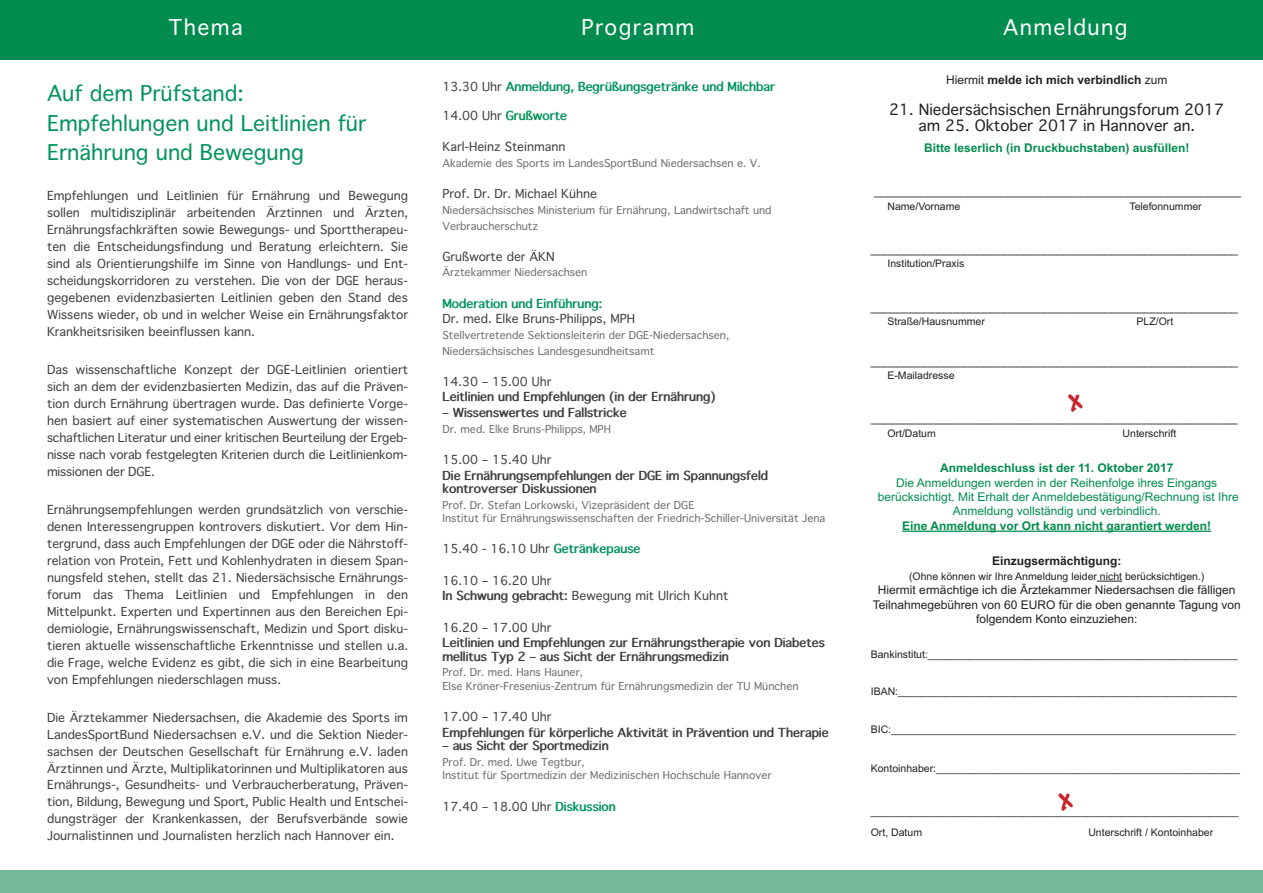
<style>
.page{position:relative;width:1263px;height:893px;background:#fff}
.page>*{position:absolute;margin:0;border:0;box-sizing:border-box;transform-origin:0 0}
.t1{font:700 36px "Andy";color:#c8242b}
.t2{font:21px/29.7px "Thonburi";color:#009359}
.t3{font:21px "Thonburi";letter-spacing:.065em;color:#fff}
.t4{font:15px/16.5px "Thonburi";color:#231f20;text-align:center}
.t5{font:12px/17px "Thonburi";color:#3e3e3f;text-align:justify}
.t6{font:12px/14.4px "Arial";color:#231f20;text-align:center}
.t7{font:700 12px/13.5px "Thonburi";color:#3e3e3f}
.t8{font:12px/14.4px "Arial";color:#008c4e;text-align:center}
.t9{font:700 12px "Arial";color:#008c4e}
.t10{font:700 12px "Thonburi";color:#009359}
.t11{font:700 12px "Arial";color:#231f20}
.t12{font:10.5px/13.5px "Thonburi";color:#6c6d70}
.t13{font:10.5px/21px "Arial";color:#231f20}
.s1{font-weight:400;color:#3e3e3f}
.s2{font-weight:700;color:#009359}
.s3{font-weight:700}
.s4{font-weight:400}
</style>
<div class="page">
<div style="left:0;top:870px;width:1263px;height:23px;background:#73b997"></div>
<div style="left:0;top:0;width:425px;height:60px;background:#008c4e"></div>
<hr style="left:902px;top:531px;width:309px;height:1px;background:#008c4e">
<svg style="left:1097px;top:581px;width:25px;height:1px"></svg>
<div style="left:425px;top:0;width:425px;height:60px;background:#008c4e"></div>
<div style="left:850px;top:0;width:413px;height:60px;background:#008c4e"></div>
<h2 class="t3" style="left:169px;top:15px;width:75px">Thema</h2>
<h2 class="t2" style="left:47px;top:79px;width:321px">Auf dem Prüfstand:<br>Empfehlungen und Leitlinien für<br>Ernährung und Bewegung</h2>
<p class="t5" style="left:47px;top:188px;width:362px">Empfehlungen und Leitlinien für Ernährung und Bewegung sollen multidisziplinär arbeitenden Ärztinnen und Ärzten, Ernährungsfachkräften sowie Bewegungs- und Sporttherapeu&shy;ten die Entscheidungsfindung und Beratung erleichtern. Sie sind als Orientierungshilfe im Sinne von Handlungs- und Ent&shy;scheidungskorridoren zu verstehen. Die von der DGE heraus&shy;gegebenen evidenzbasierten Leitlinien geben den Stand des Wissens wieder, ob und in welcher Weise ein Ernährungsfaktor Krankheitsrisiken beeinflussen kann.</p>
<p class="t5" style="left:47px;top:362px;width:362px">Das wissenschaftliche Konzept der DGE-Leitlinien orientiert sich an dem der evidenzbasierten Medizin, das auf die Präven&shy;tion durch Ernährung übertragen wurde. Das definierte Vorge&shy;hen basiert auf einer systematischen Auswertung der wissen&shy;schaftlichen Literatur und einer kritischen Beurteilung der Ergeb&shy;nisse nach vorab festgelegten Kriterien durch die Leitlinienkom&shy;missionen der DGE.</p>
<p class="t5" style="left:47px;top:501px;width:362px">Ernährungsempfehlungen werden grundsätzlich von verschie&shy;denen Interessengruppen kontrovers diskutiert. Vor dem Hin&shy;tergrund, dass auch Empfehlungen der DGE oder die Nährstoff&shy;relation von Protein, Fett und Kohlenhydraten in diesem Span&shy;nungsfeld stehen, stellt das 21. Niedersächsische Ernährungs&shy;forum das Thema Leitlinien und Empfehlungen in den Mittelpunkt. Experten und Expertinnen aus den Bereichen Epi&shy;demiologie, Ernährungswissenschaft, Medizin und Sport disku&shy;tieren aktuelle wissenschaftliche Erkenntnisse und stellen u.a. die Frage, welche Evidenz es gibt, die sich in eine Bearbeitung von Empfehlungen niederschlagen muss.</p>
<p class="t5" style="left:47px;top:709px;width:362px">Die Ärztekammer Niedersachsen, die Akademie des Sports im LandesSportBund Niedersachsen e.V. und die Sektion Nieder&shy;sachsen der Deutschen Gesellschaft für Ernährung e.V. laden Ärztinnen und Ärzte, Multiplikatorinnen und Multiplikatoren aus Ernährungs-, Gesundheits- und Verbraucherberatung, Präven&shy;tion, Bildung, Bewegung und Sport, Public Health und Entschei&shy;dungsträger der Krankenkassen, der Berufsverbände sowie Journalistinnen und Journalisten herzlich nach Hannover ein.</p>
<h2 class="t3" style="left:581px;top:15px;width:114px">Programm</h2>
<h2 class="t3" style="left:1003px;top:15px;width:126px">Anmeldung</h2>
<p class="t10" style="left:442px;top:80px;width:334px"><span class="s1">13.30 Uhr</span> Anmeldung, Begrüßungsgetränke und Milchbar</p>
<p class="t10" style="left:442px;top:109px;width:126px"><span class="s1">14.00 Uhr</span> Grußworte</p>
<p class="t5" style="left:442px;top:139px;width:124px">Karl-Heinz Steinmann</p>
<p class="t12" style="left:442px;top:157px;width:320px">Akademie des Sports im LandesSportBund Niedersachsen e. V.</p>
<p class="t5" style="left:442px;top:186px;width:156px">Prof. Dr. Dr. Michael Kühne</p>
<p class="t12" style="left:442px;top:202px;width:331px;line-height:15.6px">Niedersächsisches Ministerium für Ernährung, Landwirtschaft und<br>Verbraucherschutz</p>
<p class="t5" style="left:442px;top:248px;width:114px">Grußworte der ÄKN</p>
<p class="t12" style="left:442px;top:266px;width:146px">Ärztekammer Niedersachsen</p>
<p class="t10" style="left:442px;top:297px;width:161px">Moderation und Einführung:</p>
<p class="t5" style="left:442px;top:311px;width:194px">Dr. med. Elke Bruns-Philipps, MPH</p>
<p class="t12" style="left:442px;top:328px;width:288px;line-height:15.6px">Stellvertretende Sektionsleiterin der DGE-Niedersachsen,<br>Niedersächsisches Landesgesundheitsamt</p>
<p class="t5" style="left:442px;top:373px;width:111px">14.30 – 15.00 Uhr</p>
<p class="t7" style="left:442px;top:391px;width:275px">Leitlinien und Empfehlungen (in der Ernährung)</p>
<p class="t7" style="left:442px;top:406px;width:186px">– Wissenswertes und Fallstricke</p>
<p class="t12" style="left:442px;top:422px;width:170px">Dr. med. Elke Bruns-Philipps, MPH</p>
<p class="t5" style="left:442px;top:451px;width:111px">15.00 – 15.40 Uhr</p>
<p class="t7" style="left:442px;top:469px;width:327px">Die Ernährungsempfehlungen der DGE im Spannungsfeld kontroverser Diskussionen</p>
<p class="t12" style="left:442px;top:498px;width:384px">Prof. Dr. Stefan Lorkowski, Vizepräsident der DGE<br>Institut für Ernährungswissenschaften der Friedrich-Schiller-Universität Jena</p>
<p class="t5" style="left:442px;top:541px;width:199px">15.40 - 16.10 Uhr <span class="s2">Getränkepause</span></p>
<p class="t5" style="left:442px;top:573px;width:287px;line-height:15.6px">16.10 – 16.20 Uhr<br><span class="s3">In Schwung gebracht:</span> Bewegung mit Ulrich Kuhnt</p>
<p class="t5" style="left:442px;top:619px;width:111px">16.20 – 17.00 Uhr</p>
<p class="t7" style="left:442px;top:636px;width:384px">Leitlinien und Empfehlungen zur Ernährungstherapie von Diabetes mellitus Typ 2 – aus Sicht der Ernährungsmedizin</p>
<p class="t12" style="left:442px;top:666px;width:358px">Prof. Dr. med. Hans Hauner,<br>Else Kröner-Fresenius-Zentrum für Ernährungsmedizin der TU München</p>
<p class="t5" style="left:442px;top:708px;width:111px">17.00 – 17.40 Uhr</p>
<p class="t7" style="left:442px;top:726px;width:388px">Empfehlungen für körperliche Aktivität in Prävention und Therapie</p>
<p class="t7" style="left:442px;top:739px;width:168px">– aus Sicht der Sportmedizin</p>
<p class="t12" style="left:442px;top:755px;width:330px">Prof. Dr. med. Uwe Tegtbur,<br>Institut für Sportmedizin der Medizinischen Hochschule Hannover</p>
<p class="t5" style="left:442px;top:798px;width:175px">17.40 – 18.00 Uhr <span class="s2">Diskussion</span></p>
<p class="t11" style="left:946px;top:73px;width:223px"><span class="s4">Hiermit</span> melde ich mich verbindlich <span class="s4">zum</span></p>
<p class="t4" style="left:889px;top:101px;width:336px">21. Niedersächsischen Ernährungsforum 2017 am 25. Oktober 2017 in Hannover an.</p>
<p class="t9" style="left:924px;top:141px;width:267px">Bitte leserlich (in Druckbuchstaben) ausfüllen!</p>
<p class="t6" style="left:874px;top:184px;width:369px">_______________________________________________________</p>
<p class="t13" style="left:887px;top:196px;width:74px">Name/Vorname</p>
<p class="t13" style="left:1129px;top:196px;width:74px">Telefonnummer</p>
<p class="t6" style="left:871px;top:242px;width:369px">_______________________________________________________</p>
<p class="t13" style="left:887px;top:253px;width:79px">Institution/Praxis</p>
<p class="t6" style="left:871px;top:299px;width:369px">_______________________________________________________</p>
<p class="t13" style="left:887px;top:311px;width:99px">Straße/Hausnummer</p>
<p class="t13" style="left:1136px;top:311px;width:38px">PLZ/Ort</p>
<p class="t6" style="left:871px;top:353px;width:369px">_______________________________________________________</p>
<p class="t13" style="left:887px;top:365px;width:69px">E-Mailadresse</p>
<h1 class="t1" style="left:1068px;top:377px;width:16px">x</h1>
<p class="t6" style="left:871px;top:411px;width:369px">_______________________________________________________</p>
<p class="t13" style="left:887px;top:422px;width:50px">Ort/Datum</p>
<p class="t13" style="left:1122px;top:422px;width:55px">Unterschrift</p>
<p class="t9" style="left:940px;top:461px;width:235px">Anmeldeschluss ist der 11. Oktober 2017</p>
<p class="t8" style="left:878px;top:475px;width:362px">Die Anmeldungen werden in der Reihenfolge ihres Eingangs berücksichtigt. Mit Erhalt der Anmeldebestätigung/Rechnung ist Ihre<br>Anmeldung vollständig und verbindlich.</p>
<p class="t9" style="left:902px;top:519px;width:310px">Eine Anmeldung vor Ort kann nicht garantiert werden!</p>
<p class="t11" style="left:992px;top:554px;width:131px">Einzugsermächtigung:</p>
<p class="t13" style="left:909px;top:566px;width:297px">(Ohne können wir Ihre Anmeldung leider nicht berücksichtigen.)</p>
<p class="t6" style="left:873px;top:583px;width:370px">Hiermit ermächtige ich die Ärztekammer Niedersachsen die fälligen<br>Teilnahmegebühren von 60 EURO für die oben genannte Tagung von folgendem Konto einzuziehen:</p>
<p class="t13" style="left:871px;top:643px;width:368px">Bankinstitut:_____________________________________________________</p>
<p class="t13" style="left:871px;top:681px;width:368px">IBAN:__________________________________________________________</p>
<p class="t13" style="left:871px;top:719px;width:366px">BIC:___________________________________________________________</p>
<p class="t13" style="left:871px;top:758px;width:371px">Kontoinhaber:____________________________________________________</p>
<h1 class="t1" style="left:1059px;top:777px;width:16px">x</h1>
<p class="t13" style="left:871px;top:800px;width:369px">_______________________________________________________________<br>Ort, Datum</p>
<p class="t13" style="left:1088px;top:821px;width:126px">Unterschrift / Kontoinhaber</p>
</div>
